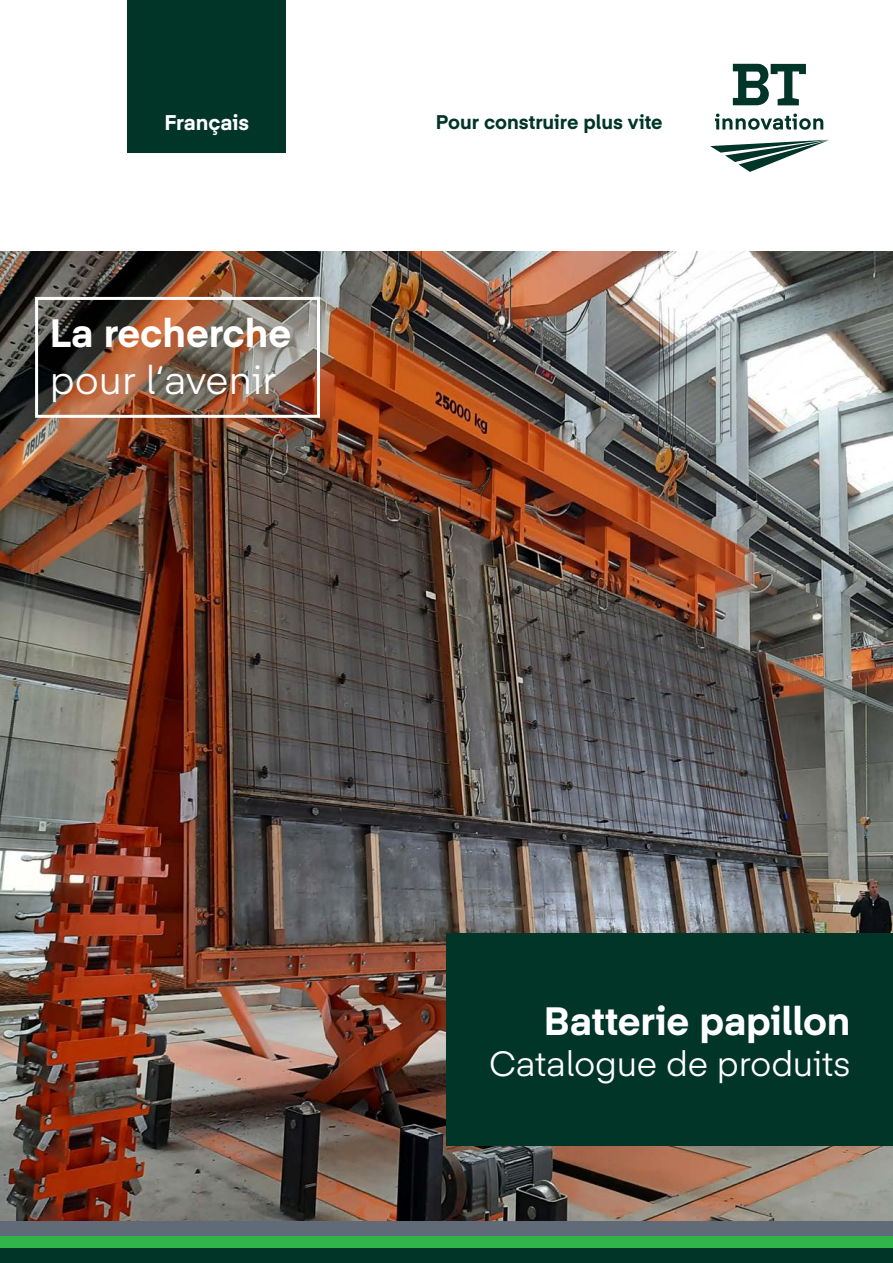
<style>
.page{position:relative;width:893px;height:1263px;background:#fff}
.page>*{position:absolute;margin:0;border:0;box-sizing:border-box;transform-origin:0 0}
.t1{font:700 39px "Eina 04";letter-spacing:-.005em;color:#fff}
.t2{font:39px "Eina 04";color:#fff}
.t3{font:34.5px "Eina 04";letter-spacing:-.01em;color:#fff}
.t4{font:700 21px "Eina 04";color:#fff}
.Tabellentext_9{font:700 19.5px "Eina 04";color:#003527}
</style>
<div class="page">
<img style="left:0;top:252px;width:893px;height:969px">
<div style="left:35px;top:297px;width:285px;height:121px;border:3px solid #fff"></div>
<div style="left:446px;top:933px;width:447px;height:213px;background:#003527"></div>
<div style="left:0;top:1235px;width:893px;height:14px;background:#31b44a"></div>
<div style="left:0;top:1249px;width:893px;height:14px;background:#003527"></div>
<div style="left:0;top:1221px;width:893px;height:14px;background:#616b77"></div>
<svg style="left:710px;top:140px;width:119px;height:32px"></svg>
<svg style="left:733px;top:64px;width:73px;height:41px"></svg>
<svg style="left:715px;top:114px;width:108px;height:16px"></svg>
<div style="left:127px;top:0;width:159px;height:153px;background:#003527"></div>
<p class="t4" style="left:165px;top:107px;width:86px">Français</p>
<p class="Tabellentext_9" style="left:436px;top:107px;width:228px">Pour construire plus vite</p>
<p class="t1" style="left:50px;top:304px;width:243px">La recherche</p>
<p class="t2" style="left:50px;top:351px;width:228px">pour l‘avenir</p>
<p class="t1" style="left:544px;top:992px;width:308px">Batterie papillon</p>
<p class="t3" style="left:489px;top:1037px;width:363px">Catalogue de produits</p>
</div>
